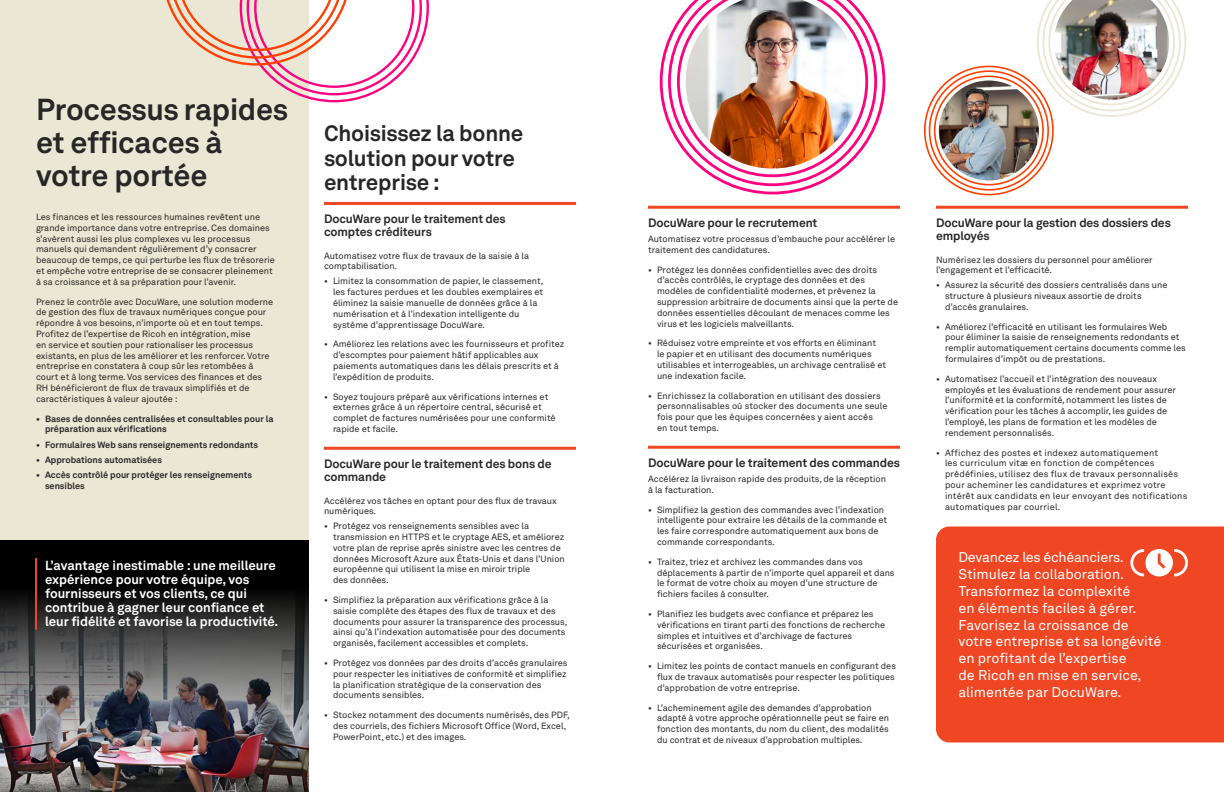
<style>
.page{position:relative;width:1224px;height:792px;background:#fff}
.page>*{position:absolute;margin:0;border:0;box-sizing:border-box;transform-origin:0 0}
.t1{font:700 30px/33px "Akkurat LL";letter-spacing:-.01em;color:#282727}
.t2{font:700 22px/24.2px "Akkurat LL";letter-spacing:-.01em;color:#282727}
.t3{font:14px/16.8px "Akkurat LL";color:#fff}
.t4{font:700 13px/14px "Akkurat LL";color:#fff}
.t5{font:700 12px/13.2px "Akkurat LL";letter-spacing:-.01em;color:#282727}
.t6{font:9px/10.8px "Akkurat LL";color:#282727}
.t7{font:9px/10.8px "Akkurat LL";letter-spacing:.02em;color:#282727}
.t8{font:700 9px/10.8px "Akkurat LL";color:#282727}
</style>
<div class="page">
<div style="left:0;top:0;width:308px;height:792px;background:#ebe7d5"></div>
<div style="left:0;top:541px;width:309px;height:251px;background:#000"></div>
<img style="left:0;top:594px;width:309px;height:198px">
<hr style="left:324px;top:202px;width:252px;height:3px;background:#ef4623">
<hr style="left:324px;top:447px;width:252px;height:3px;background:#ef4623">
<hr style="left:648px;top:206px;width:252px;height:3px;background:#ef4623">
<hr style="left:648px;top:446px;width:252px;height:3px;background:#ef4623">
<hr style="left:936px;top:206px;width:252px;height:3px;background:#ef4623">
<div style="left:936px;top:526px;width:288px;height:216px;background:#ef4623"></div>
<hr style="left:35px;top:558px;width:2px;height:72px;background:#ef4623">
<svg style="left:1130px;top:549px;width:58px;height:27px"></svg>
<svg style="left:659px;top:9px;width:227px;height:186px"></svg>
<img style="left:686px;top:0;width:173px;height:169px">
<svg style="left:166px;top:0;width:263px;height:103px"></svg>
<svg style="left:924px;top:0;width:263px;height:196px"></svg>
<img style="left:939px;top:81px;width:100px;height:100px;border-radius:50px">
<h1 class="t1" style="left:36px;top:91px;width:253px">Processus rapides et efficaces à votre portée</h1>
<h2 class="t2" style="left:324px;top:120px;width:201px">Choisissez la bonne solution pour votre entreprise :</h2>
<p class="t6" style="left:36px;top:211px;width:241px">Les finances et les ressources humaines revêtent une grande importance dans votre entreprise. Ces domaines s’avèrent aussi les plus complexes vu les processus manuels qui demandent régulièrement d’y consacrer beaucoup de temps, ce qui perturbe les flux de trésorerie et empêche votre entreprise de se consacrer pleinement à sa croissance et à sa préparation pour l’avenir.</p>
<p class="t6" style="left:36px;top:296px;width:239px">Prenez le contrôle avec DocuWare, une solution moderne de gestion des flux de travaux numériques conçue pour répondre à vos besoins, n’importe où et en tout temps.<br>Profitez de l’expertise de Ricoh en intégration, mise<br>en service et soutien pour rationaliser les processus existants, en plus de les améliorer et les renforcer. Votre entreprise en constatera à coup sûr les retombées à court et à long terme. Vos services des finances et des RH bénéficieront de flux de travaux simplifiés et de caractéristiques à valeur ajoutée :</p>
<p class="t8" style="left:45px;top:413px;width:230px;text-indent:-9px">• Bases de données centralisées et consultables pour la préparation aux vérifications</p>
<p class="t8" style="left:36px;top:439px;width:224px">• Formulaires Web sans renseignements redondants</p>
<p class="t8" style="left:36px;top:454px;width:127px">• Approbations automatisées</p>
<p class="t8" style="left:45px;top:469px;width:209px;text-indent:-9px">• Accès contrôlé pour protéger les renseignements sensibles</p>
<h3 class="t5" style="left:324px;top:211px;width:183px">DocuWare pour le traitement des comptes créditeurs</h3>
<p class="t6" style="left:324px;top:251px;width:207px;line-height:9.9px">Automatisez votre flux de travaux de la saisie à la comptabilisation.</p>
<p class="t6" style="left:333px;top:275px;width:212px;text-indent:-9px">• Limitez la consommation de papier, le classement, les factures perdues et les doubles exemplaires et éliminez la saisie manuelle de données grâce à la numérisation et à l’indexation intelligente du système d’apprentissage DocuWare.</p>
<p class="t6" style="left:333px;top:338px;width:233px;text-indent:-9px">• Améliorez les relations avec les fournisseurs et profitez d’escomptes pour paiement hâtif applicables aux paiements automatiques dans les délais prescrits et à l’expédition de produits.</p>
<p class="t6" style="left:333px;top:391px;width:224px;text-indent:-9px">• Soyez toujours préparé aux vérifications internes et externes grâce à un répertoire central, sécurisé et complet de factures numérisées pour une conformité rapide et facile.</p>
<h3 class="t5" style="left:324px;top:456px;width:229px">DocuWare pour le traitement des bons de commande</h3>
<p class="t6" style="left:324px;top:496px;width:234px;line-height:9.9px">Accélérez vos tâches en optant pour des flux de travaux numériques.</p>
<p class="t6" style="left:333px;top:520px;width:233px;text-indent:-9px">• Protégez vos renseignements sensibles avec la transmission en HTTPS et le cryptage AES, et améliorez votre plan de reprise après sinistre avec les centres de données Microsoft Azure aux États-Unis et dans l’Union européenne qui utilisent la mise en miroir triple<br>des données.</p>
<p class="t6" style="left:333px;top:594px;width:236px;text-indent:-9px">• Simplifiez la préparation aux vérifications grâce à la saisie complète des étapes des flux de travaux et des documents pour assurer la transparence des processus, ainsi qu’à l’indexation automatisée pour des documents organisés, facilement accessibles et complets.</p>
<p class="t6" style="left:333px;top:657px;width:236px;text-indent:-9px">• Protégez vos données par des droits d’accès granulaires pour respecter les initiatives de conformité et simplifiez la planification stratégique de la conservation des documents sensibles.</p>
<p class="t6" style="left:333px;top:709px;width:238px;text-indent:-9px">• Stockez notamment des documents numérisés, des PDF, des courriels, des fichiers Microsoft Office (Word, Excel,<br>PowerPoint, etc.) et des images.</p>
<h3 class="t5" style="left:648px;top:215px;width:171px">DocuWare pour le recrutement</h3>
<p class="t6" style="left:648px;top:233px;width:249px">Automatisez votre processus d’embauche pour accélérer le traitement des candidatures.</p>
<p class="t6" style="left:657px;top:264px;width:243px;text-indent:-9px">• Protégez les données confidentielles avec des droits d’accès contrôlés, le cryptage des données et des modèles de confidentialité modernes, et prévenez la suppression arbitraire de documents ainsi que la perte de données essentielles découlant de menaces comme les virus et les logiciels malveillants.</p>
<p class="t6" style="left:657px;top:337px;width:231px;text-indent:-9px">• Réduisez votre empreinte et vos efforts en éliminant<br>le papier et en utilisant des documents numériques utilisables et interrogeables, un archivage centralisé et une indexation facile.</p>
<p class="t6" style="left:657px;top:390px;width:232px;text-indent:-9px">• Enrichissez la collaboration en utilisant des dossiers personnalisables où stocker des documents une seule fois pour que les équipes concernées y aient accès<br>en tout temps.</p>
<h3 class="t5" style="left:648px;top:455px;width:253px">DocuWare pour le traitement des commandes</h3>
<p class="t6" style="left:648px;top:473px;width:240px">Accélérez la livraison rapide des produits, de la réception à la facturation.</p>
<p class="t6" style="left:657px;top:504px;width:232px;text-indent:-9px">• Simplifiez la gestion des commandes avec l’indexation intelligente pour extraire les détails de la commande et les faire correspondre automatiquement aux bons de commande correspondants.</p>
<p class="t6" style="left:657px;top:556px;width:239px;text-indent:-9px">• Traitez, triez et archivez les commandes dans vos déplacements à partir de n’importe quel appareil et dans le format de votre choix au moyen d’une structure de fichiers faciles à consulter.</p>
<p class="t6" style="left:657px;top:608px;width:230px;text-indent:-9px">• Planifiez les budgets avec confiance et préparez les vérifications en tirant parti des fonctions de recherche simples et intuitives et d’archivage de factures sécurisées et organisées.</p>
<p class="t6" style="left:657px;top:660px;width:240px;text-indent:-9px">• Limitez les points de contact manuels en configurant des flux de travaux automatisés pour respecter les politiques d’approbation de votre entreprise.</p>
<p class="t6" style="left:657px;top:702px;width:234px;text-indent:-9px">• L’acheminement agile des demandes d’approbation adapté à votre approche opérationnelle peut se faire en fonction des montants, du nom du client, des modalités du contrat et de niveaux d’approbation multiples.</p>
<h3 class="t5" style="left:936px;top:215px;width:236px">DocuWare pour la gestion des dossiers des employés</h3>
<p class="t6" style="left:936px;top:255px;width:218px;line-height:9.9px">Numérisez les dossiers du personnel pour améliorer l’engagement et l’efficacité.</p>
<p class="t6" style="left:945px;top:279px;width:224px;text-indent:-9px">• Assurez la sécurité des dossiers centralisés dans une structure à plusieurs niveaux assortie de droits d’accès granulaires.</p>
<p class="t6" style="left:945px;top:321px;width:242px;text-indent:-9px">• Améliorez l’efficacité en utilisant les formulaires Web pour éliminer la saisie de renseignements redondants et remplir automatiquement certains documents comme les formulaires d’impôt ou de prestations.</p>
<p class="t6" style="left:945px;top:373px;width:233px;text-indent:-9px">• Automatisez l’accueil et l’intégration des nouveaux employés et les évaluations de rendement pour assurer l’uniformité et la conformité, notamment les listes de vérification pour les tâches à accomplir, les guides de l’employé, les plans de formation et les modèles de rendement personnalisés.</p>
<p class="t7" style="left:945px;top:447px;width:244px;text-indent:-9px">• Affichez des postes et indexez automatiquement<br>les curriculum vitæ en fonction de compétences prédéfinies, utilisez des flux de travaux personnalisés pour acheminer les candidatures et exprimez votre intérêt aux candidats en leur envoyant des notifications automatiques par courriel.</p>
<h3 class="t4" style="left:45px;top:558px;width:235px">L’avantage inestimable : une meilleure expérience pour votre équipe, vos fournisseurs et vos clients, ce qui contribue à gagner leur confiance et leur fidélité et favorise la productivité.</h3>
<p class="t3" style="left:958px;top:548px;width:204px">Devancez les échéanciers.<br>Stimulez la collaboration.<br>Transformez la complexité<br>en éléments faciles à gérer.<br>Favorisez la croissance de votre entreprise et sa longévité en profitant de l’expertise<br>de Ricoh en mise en service, alimentée par DocuWare.</p>
</div>
